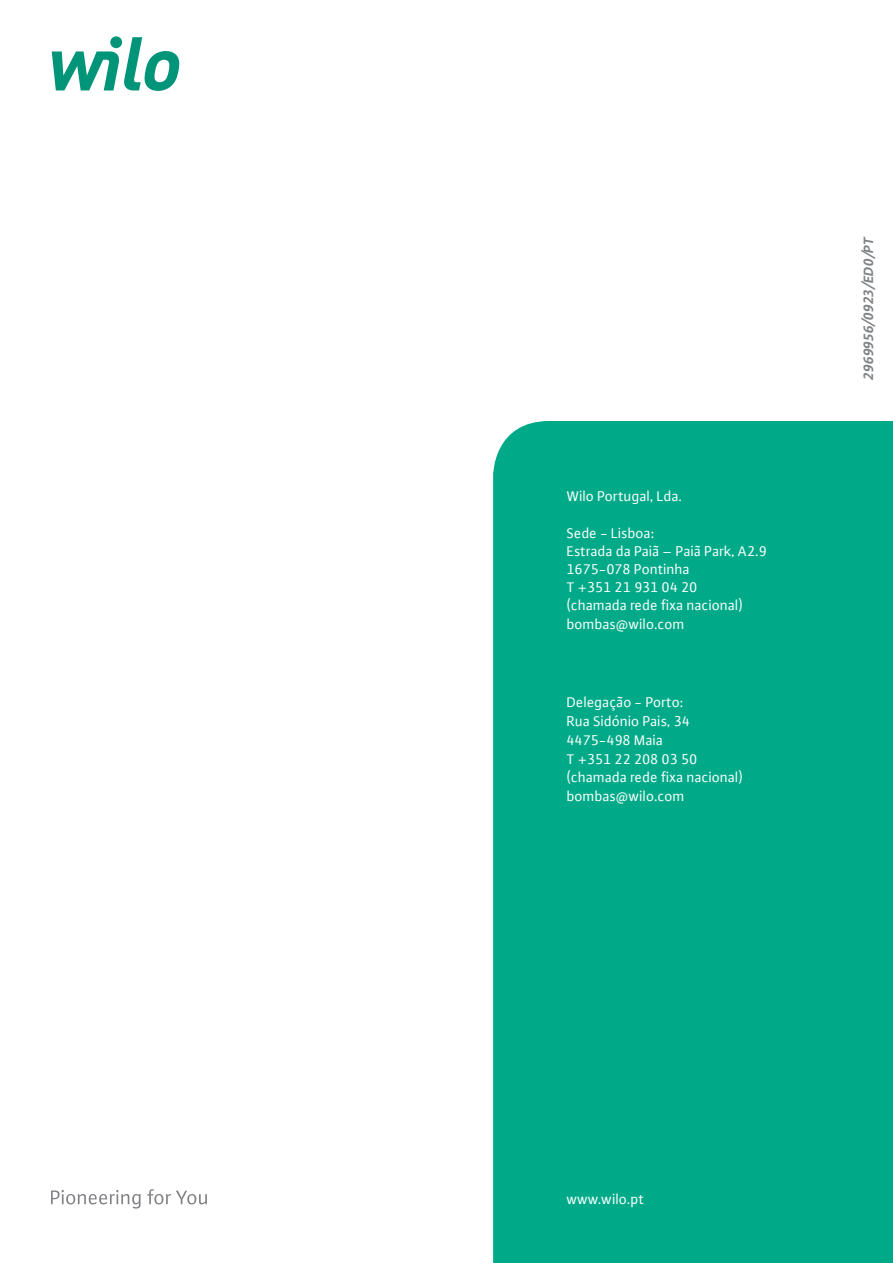
<style>
.page{position:relative;width:893px;height:1263px;background:#fff}
.page>*{position:absolute;margin:0;border:0;box-sizing:border-box;transform-origin:0 0}
._06_COPY_LEFT{font:15px/18px "WILO Plus FM";color:#fff}
.WILO_Adresse_Rückseite{font:15px "WILO Plus Global";color:#fff}
._09_URL{font:italic 700 14.25px "WILO Plus Global";color:#808285}
</style>
<div class="page">
<svg style="left:52px;top:37px;width:128px;height:54px"></svg>
<div style="left:110px;top:36px;width:12px;height:12px;background:#009479;border-radius:50%"></div>
<svg style="left:51px;top:1189px;width:156px;height:19px"></svg>
<div style="left:493px;top:421px;width:400px;height:842px;background:#0a8"></div>
<p class="_06_COPY_LEFT" style="left:567px;top:487px;width:117px">Wilo Portugal, Lda.</p>
<p class="_06_COPY_LEFT" style="left:567px;top:524px;width:89px">Sede - Lisboa:</p>
<p class="_06_COPY_LEFT" style="left:567px;top:542px;width:202px">Estrada da Paiã – Paiã Park, A2.9</p>
<p class="_06_COPY_LEFT" style="left:567px;top:560px;width:125px">1675-078 Pontinha</p>
<p class="_06_COPY_LEFT" style="left:567px;top:578px;width:178px">T +351 21 931 04 20 (chamada rede fixa nacional)</p>
<p class="_06_COPY_LEFT" style="left:567px;top:614px;width:119px">bombas@wilo.com</p>
<p class="_06_COPY_LEFT" style="left:567px;top:693px;width:118px">Delegação - Porto:</p>
<p class="_06_COPY_LEFT" style="left:567px;top:712px;width:125px">Rua Sidónio Pais, 34</p>
<p class="_06_COPY_LEFT" style="left:567px;top:731px;width:98px">4475-498 Maia</p>
<p class="_06_COPY_LEFT" style="left:567px;top:749px;width:178px;line-height:18.8px">T +351 22 208 03 50 (chamada rede fixa nacional)</p>
<p class="_06_COPY_LEFT" style="left:567px;top:787px;width:119px">bombas@wilo.com</p>
<p class="_09_URL" style="left:860px;top:379px;width:145px;rotate:-90deg">2969956/0923/ED0/PT</p>
<p class="WILO_Adresse_Rückseite" style="left:567px;top:1190px;width:79px">www.wilo.pt</p>
</div>
